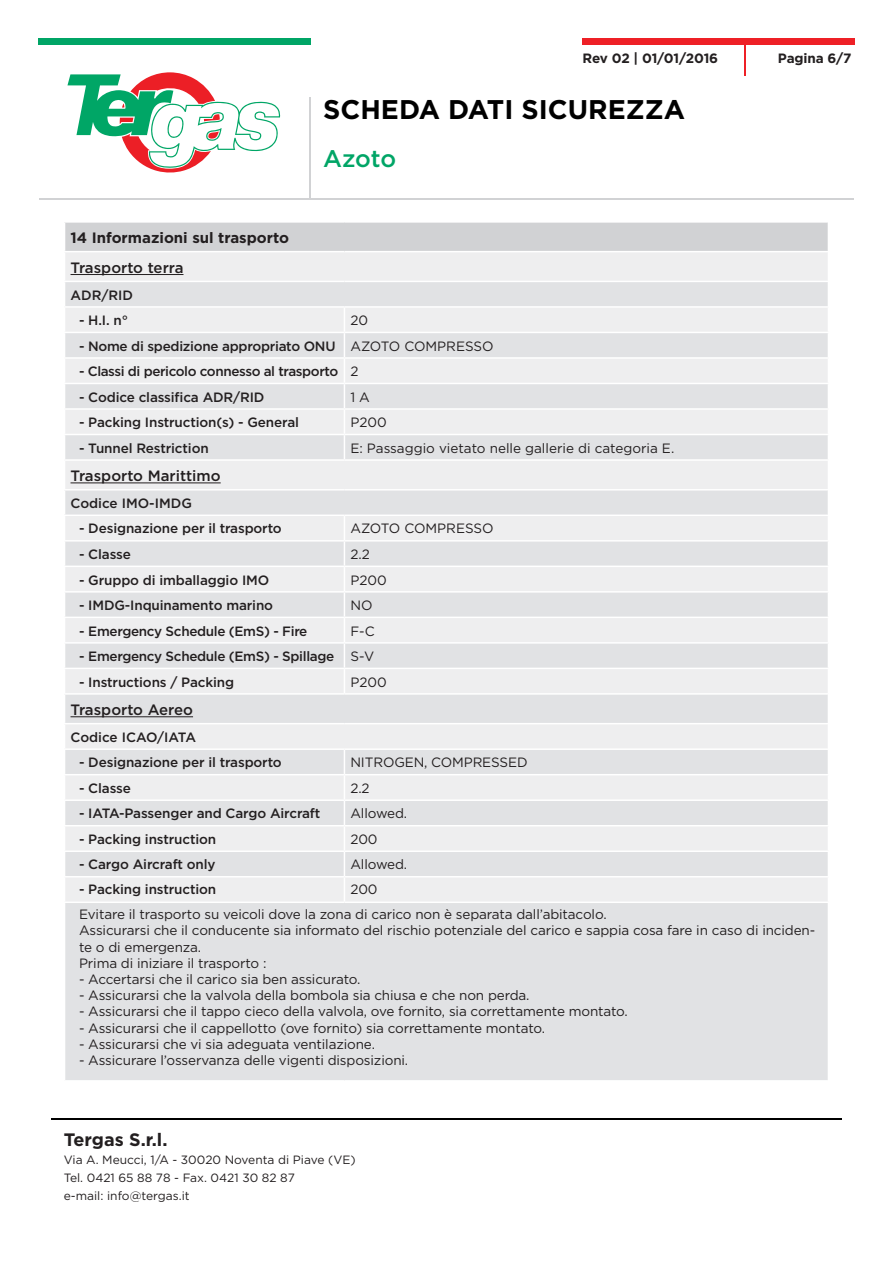
<style>
.page{position:relative;width:893px;height:1263px;background:#fff}
.page>*{position:absolute;margin:0;border:0;box-sizing:border-box;transform-origin:0 0}
.t1{font:700 27px "Gotham";color:#000}
.t2{font:500 24px "Gotham";letter-spacing:-.01em;color:#00a566}
.t3{font:700 18px "Gotham";color:#231f20}
.t4{font:500 15px "Gotham";color:#231f20}
.t5{font:700 15px "Gotham";color:#231f20}
.t6{font:13.5px/16.2px "Gotham";letter-spacing:-.01em;color:#231f20}
.t7{font:500 13.5px "Gotham";letter-spacing:-.01em;color:#231f20}
.t8{font:500 13.5px "Gotham";letter-spacing:-.03em;color:#231f20}
.t9{font:700 13.5px "Gotham";letter-spacing:-.015em;color:#231f20}
.t10{font:12px/18px "Gotham";color:#231f20}
.s1{font-weight:400}
</style>
<div class="page">
<div style="left:38px;top:38px;width:272px;height:7px;background:#00a566"></div>
<div style="left:583px;top:38px;width:272px;height:7px;background:#ee2026"></div>
<hr style="left:39px;top:198px;width:815px;height:2px;background:#d1d2d4">
<svg style="left:67px;top:72px;width:214px;height:101px"></svg>
<hr style="left:309px;top:98px;width:1px;height:102px;background:#d1d2d4">
<hr style="left:744px;top:41px;width:1px;height:34px;background:#ee2026">
<hr style="left:51px;top:1118px;width:791px;height:1px;background:#000">
<div style="left:65px;top:902px;width:763px;height:179px;background:#e1e2e4"></div>
<hr style="left:64px;top:901px;width:280px;height:2px;background:#fff">
<hr style="left:344px;top:901px;width:485px;height:2px;background:#fff">
<hr style="left:64px;top:1080px;width:280px;height:2px;background:#fff">
<hr style="left:344px;top:1080px;width:485px;height:2px;background:#fff">
<svg style="left:65px;top:223px;width:763px;height:678px;background:#e8e8e9"></svg>
<hr style="left:64px;top:693px;width:280px;height:2px;background:#fff">
<hr style="left:344px;top:693px;width:485px;height:2px;background:#fff">
<hr style="left:71px;top:274px;width:112px;height:1px;background:#231f20">
<hr style="left:71px;top:483px;width:150px;height:1px;background:#231f20">
<hr style="left:71px;top:716px;width:122px;height:1px;background:#231f20">
<p class="t9" style="left:583px;top:49px;width:137px">Rev 02 | 01/01/2016</p>
<p class="t9" style="left:778px;top:49px;width:75px">Pagina 6/7</p>
<h1 class="t1" style="left:323px;top:92px;width:363px">SCHEDA DATI SICUREZZA</h1>
<h2 class="t2" style="left:323px;top:143px;width:75px">Azoto</h2>
<p class="t5" style="left:71px;top:227px;width:220px">14 Informazioni sul trasporto</p>
<p class="t4" style="left:71px;top:257px;width:114px">Trasporto terra</p>
<p class="t7" style="left:71px;top:286px;width:64px">ADR/RID</p>
<p class="t7" style="left:79px;top:311px;width:51px">- H.I. n°</p>
<p class="t6" style="left:350px;top:312px;width:19px">20</p>
<p class="t7" style="left:79px;top:337px;width:416px">- Nome di spedizione appropriato ONU <span class="s1">AZOTO COMPRESSO</span></p>
<p class="t8" style="left:79px;top:362px;width:281px">- Classi di pericolo connesso al trasporto <span class="s1">2</span></p>
<p class="t7" style="left:79px;top:388px;width:187px">- Codice classifica ADR/RID</p>
<p class="t6" style="left:350px;top:388px;width:21px">1 A</p>
<p class="t7" style="left:79px;top:414px;width:221px">- Packing Instruction(s) - General</p>
<p class="t6" style="left:350px;top:414px;width:38px">P200</p>
<p class="t7" style="left:79px;top:439px;width:131px">- Tunnel Restriction</p>
<p class="t6" style="left:350px;top:439px;width:325px">E: Passaggio vietato nelle gallerie di categoria E.</p>
<p class="t4" style="left:71px;top:466px;width:152px">Trasporto Marittimo</p>
<p class="t7" style="left:71px;top:494px;width:123px">Codice IMO-IMDG</p>
<p class="t7" style="left:79px;top:520px;width:204px">- Designazione per il trasporto</p>
<p class="t6" style="left:350px;top:520px;width:145px">AZOTO COMPRESSO</p>
<p class="t7" style="left:79px;top:545px;width:53px">- Classe</p>
<p class="t6" style="left:350px;top:546px;width:21px">2.2</p>
<p class="t7" style="left:79px;top:571px;width:192px">- Gruppo di imballaggio IMO</p>
<p class="t6" style="left:350px;top:571px;width:38px">P200</p>
<p class="t7" style="left:79px;top:596px;width:196px">- IMDG-Inquinamento marino</p>
<p class="t6" style="left:350px;top:597px;width:24px">NO</p>
<p class="t7" style="left:79px;top:622px;width:230px">- Emergency Schedule (EmS) - Fire</p>
<p class="t6" style="left:350px;top:622px;width:26px">F-C</p>
<p class="t7" style="left:79px;top:647px;width:297px">- Emergency Schedule (EmS) - Spillage <span class="s1">S-V</span></p>
<p class="t7" style="left:79px;top:673px;width:157px">- Instructions / Packing</p>
<p class="t6" style="left:350px;top:673px;width:38px">P200</p>
<p class="t4" style="left:71px;top:700px;width:124px">Trasporto Aereo</p>
<p class="t7" style="left:71px;top:728px;width:127px">Codice ICAO/IATA</p>
<p class="t7" style="left:79px;top:754px;width:204px">- Designazione per il trasporto</p>
<p class="t6" style="left:350px;top:754px;width:179px">NITROGEN, COMPRESSED</p>
<p class="t7" style="left:79px;top:779px;width:53px">- Classe</p>
<p class="t6" style="left:350px;top:780px;width:21px">2.2</p>
<p class="t7" style="left:79px;top:805px;width:243px">- IATA-Passenger and Cargo Aircraft</p>
<p class="t6" style="left:350px;top:805px;width:58px">Allowed.</p>
<p class="t7" style="left:79px;top:830px;width:139px">- Packing instruction</p>
<p class="t6" style="left:350px;top:831px;width:29px">200</p>
<p class="t7" style="left:79px;top:856px;width:138px">- Cargo Aircraft only</p>
<p class="t6" style="left:350px;top:856px;width:58px">Allowed.</p>
<p class="t7" style="left:79px;top:880px;width:139px">- Packing instruction</p>
<p class="t6" style="left:79px;top:876px;width:529px;line-height:25.5px;text-indent:271px">200<br>Evitare il trasporto su veicoli dove la zona di carico non è separata dall’abitacolo.</p>
<p class="t6" style="left:79px;top:922px;width:738px">Assicurarsi che il conducente sia informato del rischio potenziale del carico e sappia cosa fare in caso di inciden&shy;te o di emergenza.<br>Prima di iniziare il trasporto :</p>
<p class="t6" style="left:79px;top:971px;width:283px">- Accertarsi che il carico sia ben assicurato.</p>
<p class="t6" style="left:79px;top:987px;width:452px">- Assicurarsi che la valvola della bombola sia chiusa e che non perda.</p>
<p class="t6" style="left:79px;top:1003px;width:550px">- Assicurarsi che il tappo cieco della valvola, ove fornito, sia correttamente montato.</p>
<p class="t6" style="left:79px;top:1019px;width:468px">- Assicurarsi che il cappellotto (ove fornito) sia correttamente montato.</p>
<p class="t6" style="left:79px;top:1035px;width:297px">- Assicurarsi che vi sia adeguata ventilazione.</p>
<p class="t6" style="left:79px;top:1052px;width:331px">- Assicurare l’osservanza delle vigenti disposizioni.</p>
<h3 class="t3" style="left:64px;top:1127px;width:105px">Tergas S.r.l.</h3>
<p class="t10" style="left:64px;top:1150px;width:293px">Via A. Meucci, 1/A - 30020 Noventa di Piave (VE)<br>Tel. 0421 65 88 78 - Fax. 0421 30 82 87<br>e-mail: info@tergas.it</p>
</div>
